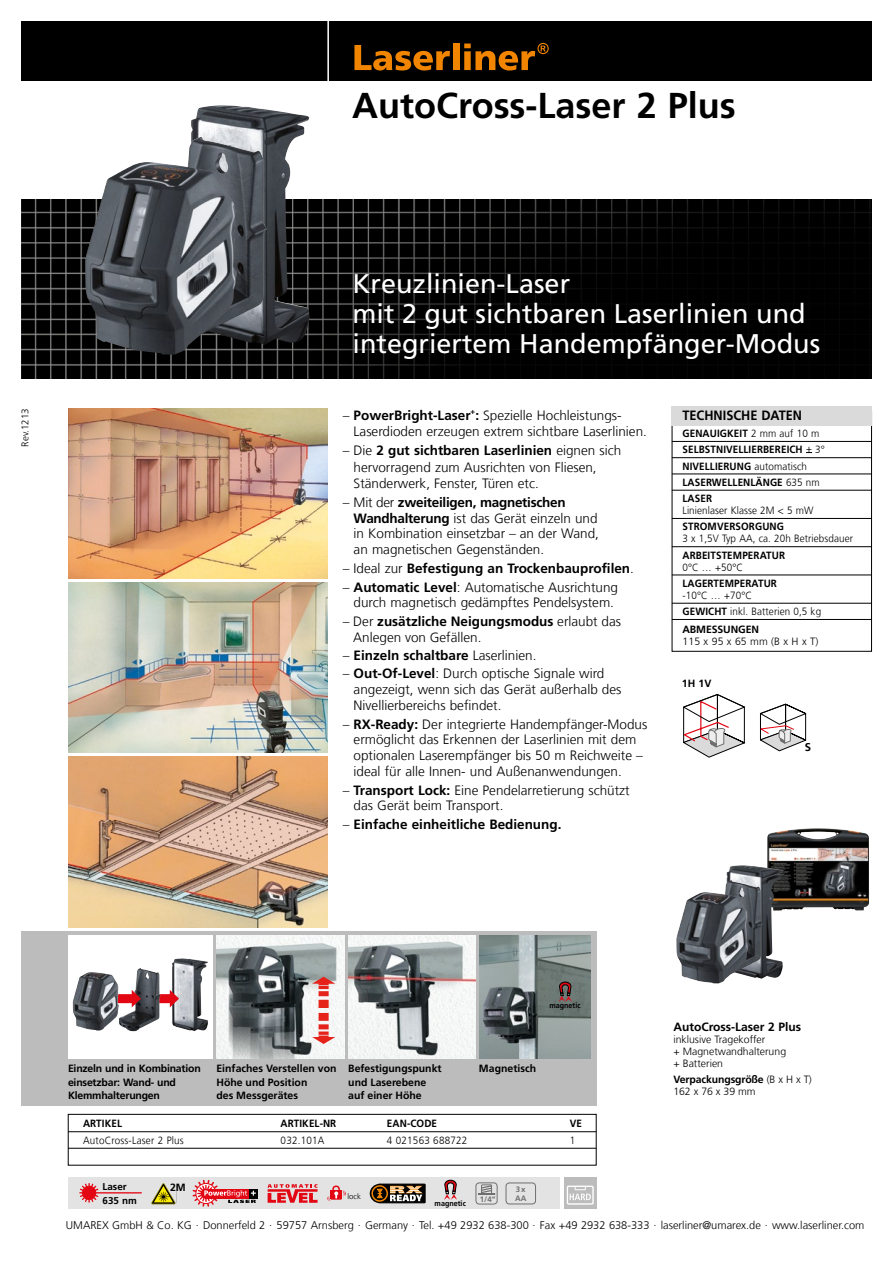
<style>
.page{position:relative;width:893px;height:1263px;background:#fff}
.page>*{position:absolute;margin:0;border:0;box-sizing:border-box;transform-origin:0 0}
.t1{font:700 36px "Frutiger LT Com";color:#000}
.t2{font:27px/30px "Frutiger LT Com";color:#fff}
.t3{font:300 13.5px/15.8px "Frutiger LT Com";color:#000}
.t4{font:700 13.5px "Frutiger LT Com";color:#000}
.t5{font:700 13.5px "Frutiger LT Com";color:#000;scale:.94 1}
.t6{font:700 12px "Frutiger LT Com";color:#000}
.t7{font:700 11.4px "Frutiger LT Com";color:#000}
.t8{font:300 11.1px "Frutiger LT Com";color:#000}
.t9{font:700 10.5px/16.2px "Frutiger LT Com";color:#000;scale:.94 1}
.t10{font:300 10.5px/16.2px "Frutiger LT Com";letter-spacing:.01em;color:#000;scale:.94 1}
.t11{font:700 10.5px/13.5px "Frutiger LT Com";color:#000}
.t12{font:300 10.5px/12px "Frutiger LT Com";letter-spacing:.01em;color:#000}
.t13{font:700 10.5px/13.5px "Frutiger LT Com";letter-spacing:-.02em;color:#000}
.t14{font:700 9.9px/13.6px "Frutiger LT Com";color:#000}
.t15{font:300 9.75px "Frutiger LT Com";color:#000}
.t16{font:700 7.8px/9px "Frutiger LT Com";color:#706f6f}
.t17{font:300 7.8px "Frutiger LT Com";color:#000}
.t18{font:700 7.65px "Frutiger LT Com";color:#000;scale:.94 1}
.s1{font-weight:700}
.s2{font-weight:300}
</style>
<div class="page">
<img style="left:767px;top:828px;width:102px;height:83px">
<div style="left:68px;top:1178px;width:492px;height:31px;background:#e3e3e3"></div>
<div style="left:21px;top:21px;width:851px;height:60px;background:#000"></div>
<hr style="left:327px;top:20px;width:2px;height:62px;background:#fff">
<svg style="left:354px;top:45px;width:96px;height:25px"></svg>
<div style="left:453px;top:43px;width:6px;height:27px;background:#f18500"></div>
<svg style="left:464px;top:43px;width:85px;height:27px"></svg>
<img style="left:21px;top:200px;width:851px;height:178px">
<div style="left:21px;top:931px;width:575px;height:175px;background:#bcbcbc"></div>
<img style="left:216px;top:935px;width:128px;height:124px">
<svg style="left:312px;top:977px;width:23px;height:67px"></svg>
<img style="left:348px;top:935px;width:128px;height:124px">
<div style="left:68px;top:935px;width:145px;height:124px;background:#fff"></div>
<img style="left:480px;top:935px;width:111px;height:124px">
<svg style="left:79px;top:1183px;width:63px;height:20px"></svg>
<div style="left:378px;top:1184px;width:47px;height:19px;border:1px solid #000"></div>
<svg style="left:371px;top:1185px;width:52px;height:17px"></svg>
<svg style="left:327px;top:1185px;width:19px;height:16px"></svg>
<svg style="left:267px;top:1184px;width:51px;height:19px"></svg>
<svg style="left:151px;top:1183px;width:25px;height:21px"></svg>
<img style="left:191px;top:105px;width:118px;height:240px">
<img style="left:188px;top:137px;width:79px;height:208px">
<img style="left:85px;top:162px;width:152px;height:193px">
<svg style="left:193px;top:1180px;width:65px;height:27px"></svg>
<img style="left:172px;top:958px;width:36px;height:73px">
<img style="left:119px;top:968px;width:41px;height:63px">
<svg style="left:119px;top:990px;width:60px;height:17px"></svg>
<img style="left:73px;top:972px;width:46px;height:58px">
<img style="left:68px;top:408px;width:259px;height:170px">
<img style="left:68px;top:583px;width:259px;height:170px">
<img style="left:68px;top:757px;width:259px;height:170px">
<svg style="left:683px;top:694px;width:62px;height:63px"></svg>
<svg style="left:760px;top:704px;width:46px;height:47px"></svg>
<img style="left:726px;top:865px;width:57px;height:113px">
<img style="left:725px;top:880px;width:38px;height:99px">
<img style="left:676px;top:892px;width:72px;height:91px">
<svg style="left:559px;top:981px;width:13px;height:21px"></svg>
<div style="left:564px;top:1178px;width:32px;height:31px;background:#bcbcbc"></div>
<div style="left:567px;top:1185px;width:27px;height:20px;border:1px solid #fff"></div>
<div style="left:575px;top:1186px;width:11px;height:4px;border:1px solid #fff"></div>
<svg style="left:570px;top:1193px;width:21px;height:7px"></svg>
<svg style="left:478px;top:1185px;width:17px;height:9px"></svg>
<div style="left:476px;top:1183px;width:21px;height:21px;border:1px solid #706f6f;border-radius:3px"></div>
<div style="left:506px;top:1183px;width:30px;height:21px;border:1px solid #706f6f;border-radius:3px"></div>
<svg style="left:444px;top:1179px;width:13px;height:21px"></svg>
<div style="left:672px;top:411px;width:200px;height:240px;border:1px solid #000"></div>
<div style="left:672px;top:406px;width:200px;height:19px;background:#dadada"></div>
<hr style="left:672px;top:441px;width:200px;height:1px;background:#000">
<hr style="left:672px;top:457px;width:200px;height:1px;background:#000">
<hr style="left:672px;top:474px;width:200px;height:1px;background:#000">
<hr style="left:672px;top:490px;width:200px;height:1px;background:#000">
<hr style="left:672px;top:518px;width:200px;height:1px;background:#000">
<hr style="left:672px;top:546px;width:200px;height:1px;background:#000">
<hr style="left:672px;top:575px;width:200px;height:1px;background:#000">
<hr style="left:672px;top:603px;width:200px;height:1px;background:#000">
<hr style="left:672px;top:619px;width:200px;height:1px;background:#000">
<div style="left:68px;top:1114px;width:528px;height:51px;border:1px solid #000"></div>
<hr style="left:68px;top:1131px;width:528px;height:1px;background:#000">
<hr style="left:68px;top:1148px;width:528px;height:1px;background:#000">
<p class="t15" style="left:20px;top:446px;width:40px;rotate:-90deg">Rev.1213</p>
<h1 class="t1" style="left:352px;top:84px;width:385px">AutoCross-Laser 2 Plus</h1>
<h2 class="t2" style="left:353px;top:268px;width:469px">Kreuzlinien-Laser<br>mit 2 gut sichtbaren Laserlinien und integriertem Handempfänger-Modus</h2>
<p class="t3" style="left:354px;top:407px;width:295px;text-indent:-11px">– <span class="s1">PowerBright-Laser</span><sup>+</sup><span class="s1">:</span> Spezielle Hochleistungs-<br>Laserdioden erzeugen extrem sichtbare Laserlinien.</p>
<p class="t3" style="left:354px;top:442px;width:269px;line-height:16.5px;text-indent:-11px">– Die <span class="s1">2 gut sichtbaren Laserlinien</span> eignen sich hervorragend zum Ausrichten von Fliesen,<br>Ständerwerk, Fenster, Türen etc.</p>
<p class="t3" style="left:354px;top:494px;width:247px;text-indent:-11px">– Mit der <span class="s1">zweiteiligen, magnetischen Wandhalterung</span> ist das Gerät einzeln und in Kombination einsetzbar – an der Wand, an magnetischen Gegenständen.</p>
<p class="t4" style="left:343px;top:560px;width:293px"><span class="s2">– Ideal zur</span> Befestigung an Trockenbauprofilen<span class="s2">.</span></p>
<p class="t3" style="left:343px;top:579px;width:277px;text-align:center">– <span class="s1">Automatic Level</span>: Automatische Ausrichtung durch magnetisch gedämpftes Pendelsystem.</p>
<p class="t3" style="left:353px;top:614px;width:269px;text-indent:-11px">– Der <span class="s1">zusätzliche Neigungsmodus</span> erlaubt das<br>Anlegen von Gefällen.</p>
<p class="t4" style="left:343px;top:647px;width:195px"><span class="s2">–</span> Einzeln schaltbare <span class="s2">Laserlinien.</span></p>
<p class="t3" style="left:354px;top:666px;width:269px;text-indent:-11px">– <span class="s1">Out-Of-Level</span>: Durch optische Signale wird angezeigt, wenn sich das Gerät außerhalb des<br>Nivellierbereichs befindet.</p>
<p class="t3" style="left:354px;top:716px;width:295px;text-indent:-11px">– <span class="s1">RX-Ready:</span> Der integrierte Handempfänger-Modus ermöglicht das Erkennen der Laserlinien mit dem optionalen Laserempfänger bis 50 m Reichweite – ideal für alle Innen- und Außenanwendungen.</p>
<p class="t3" style="left:354px;top:782px;width:278px;text-indent:-11px">– <span class="s1">Transport Lock:</span> Eine Pendelarretierung schützt das Gerät beim Transport.</p>
<p class="t4" style="left:343px;top:816px;width:220px"><span class="s2">–</span> Einfache einheitliche Bedienung.</p>
<p class="t5" style="left:682px;top:408px;width:129px">TECHNISCHE DATEN</p>
<p class="t9" style="left:682px;top:425px;width:153px">GENAUIGKEIT <span class="s2">2 mm auf 10 m<br></span>SELBSTNIVELLIERBEREICH <span class="s2">+ 3°<br></span>NIVELLIERUNG <span class="s2">automatisch<br></span>LASERWELLENLÄNGE <span class="s2">635 nm<br></span>LASER</p>
<p class="t10" style="left:682px;top:502px;width:141px">Linienlaser Klasse 2M &lt; 5 mW</p>
<p class="t9" style="left:682px;top:519px;width:109px">STROMVERSORGUNG</p>
<p class="t10" style="left:682px;top:531px;width:183px">3 x 1,5V Typ AA, ca. 20h Betriebsdauer</p>
<p class="t9" style="left:682px;top:547px;width:111px">ARBEITSTEMPERATUR</p>
<p class="t10" style="left:682px;top:559px;width:66px">0°C … +50°C</p>
<p class="t9" style="left:682px;top:575px;width:102px">LAGERTEMPERATUR</p>
<p class="t10" style="left:682px;top:587px;width:149px">-10°C … +70°C<br><span class="s1">GEWICHT</span> inkl. Batterien 0,5 kg</p>
<p class="t11" style="left:682px;top:623px;width:78px">ABMESSUNGEN</p>
<p class="t12" style="left:682px;top:635px;width:137px">115 x 95 x 65 mm (B x H x T)</p>
<p class="t11" style="left:682px;top:676px;width:31px">1H 1V</p>
<p class="t7" style="left:805px;top:740px;width:8px">S</p>
<p class="t18" style="left:549px;top:1001px;width:35px">magnetic</p>
<p class="t13" style="left:68px;top:1062px;width:134px">Einzeln und in Kombination einsetzbar: Wand- und<br>Klemmhalterungen</p>
<p class="t11" style="left:216px;top:1062px;width:122px">Einfaches Verstellen von<br>Höhe und Position<br>des Messgerätes</p>
<p class="t11" style="left:348px;top:1062px;width:95px">Befestigungspunkt und Laserebene auf einer Höhe</p>
<p class="t11" style="left:479px;top:1062px;width:59px">Magnetisch</p>
<p class="t9" style="left:83px;top:1115px;width:43px">ARTIKEL</p>
<p class="t9" style="left:281px;top:1115px;width:61px">ARTIKEL-NR</p>
<p class="t9" style="left:387px;top:1115px;width:55px">EAN-CODE</p>
<p class="t9" style="left:570px;top:1115px;width:14px">VE</p>
<p class="t10" style="left:83px;top:1132px;width:109px">AutoCross-Laser 2 Plus</p>
<p class="t10" style="left:281px;top:1132px;width:48px">032.101A</p>
<p class="t10" style="left:387px;top:1132px;width:87px">4 021563 688722</p>
<p class="t10" style="left:570px;top:1132px;width:7px">1</p>
<p class="t6" style="left:673px;top:1020px;width:129px">AutoCross-Laser 2 Plus</p>
<p class="t12" style="left:673px;top:1033px;width:114px">inklusive Tragekoffer<br>+ Magnetwandhalterung + Batterien</p>
<p class="t12" style="left:673px;top:1074px;width:140px"><span class="s1">Verpackungsgröße</span> (B x H x T)<br>162 x 76 x 39 mm</p>
<p class="t11" style="left:170px;top:1180px;width:17px">2M</p>
<p class="t14" style="left:103px;top:1180px;width:36px">Laser<br>635 nm</p>
<p class="t17" style="left:347px;top:1192px;width:15px">lock</p>
<p class="t16" style="left:480px;top:1195px;width:17px">1/4“</p>
<p class="t16" style="left:515px;top:1185px;width:13px">3x<br>AA</p>
<p class="t18" style="left:435px;top:1199px;width:35px">magnetic</p>
<p class="t8" style="left:66px;top:1218px;width:800px">UMAREX GmbH &amp; Co. KG . Donnerfeld 2 . 59757 Arnsberg . Germany . Tel. +49 2932 638-300 . Fax +49 2932 638-333 . laserliner@umarex.de . www.laserliner.com</p>
</div>
